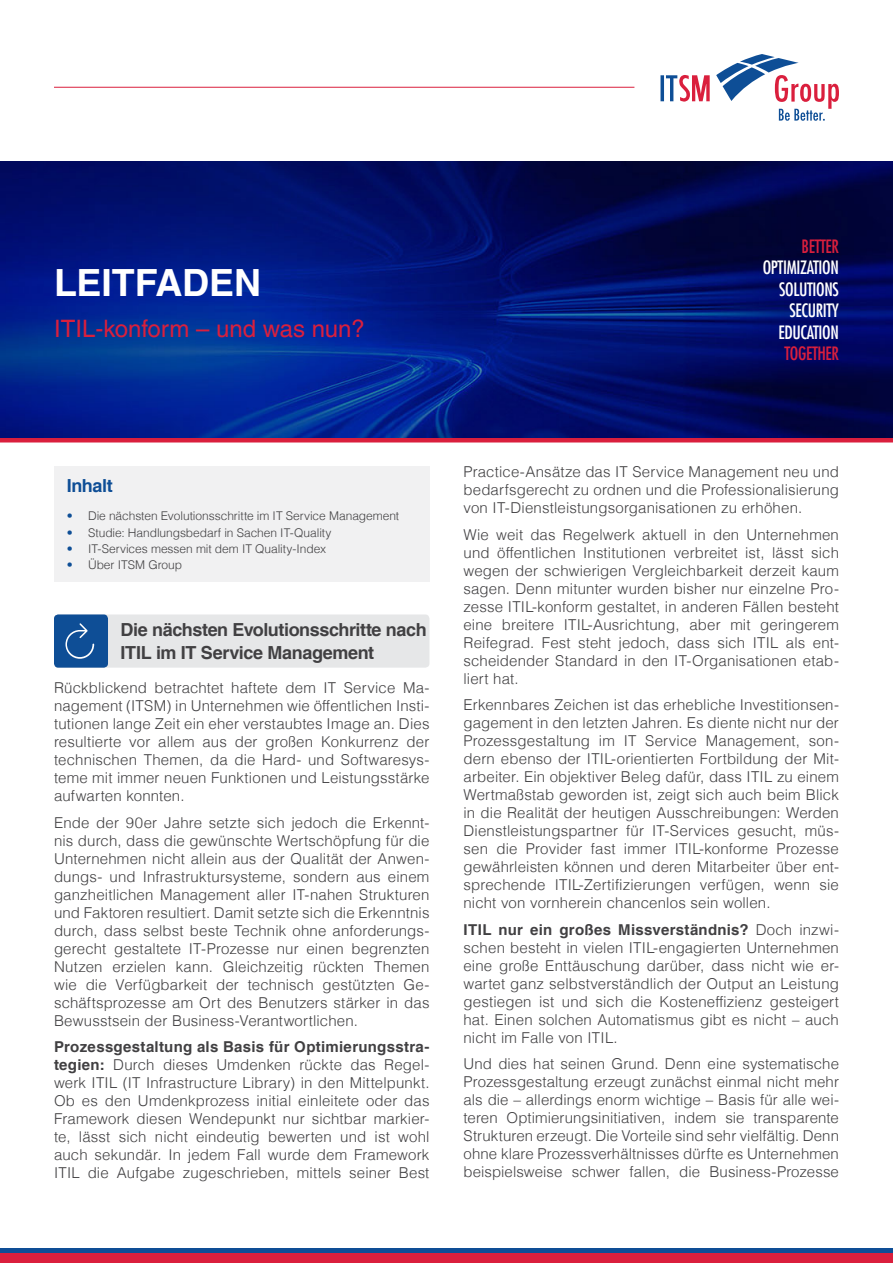
<style>
.page{position:relative;width:893px;height:1263px;background:#fff}
.page>*{position:absolute;margin:0;border:0;box-sizing:border-box;transform-origin:0 0}
.t1{font:700 37.5px "Helvetica LT Com";letter-spacing:-.005em;color:#fff}
.t2{font:24px "Helvetica LT Com";color:#da1f3d}
.t3{font:700 18px/22.5px "Helvetica LT Com";letter-spacing:-.025em;color:#414042}
.t4{font:condensed 18px/21.5px "Futura LT";letter-spacing:-.02em;color:#fff;text-align:right}
.t5{font:condensed 18px "Futura LT";letter-spacing:-.02em;color:#da1f3d}
.t6{font:700 18px "Helvetica LT Com";letter-spacing:-.025em;color:#0e4e96}
.t7{font:300 15px/18px "Helvetica LT Com";letter-spacing:.01em;color:#414042;text-align:justify}
.t8{font:300 12px "Helvetica LT Com";letter-spacing:-.005em;color:#414042}
.s1{color:#0e4e96}
.s2{font-weight:700}
</style>
<div class="page">
<div style="left:0;top:1248px;width:893px;height:15px;background:#0e4e96"></div>
<div style="left:0;top:1253px;width:893px;height:10px;background:#da1f3d"></div>
<hr style="left:54px;top:87px;width:580px;height:1px;background:#da1f3d">
<svg style="left:660px;top:75px;width:4px;height:26px"></svg>
<svg style="left:666px;top:75px;width:44px;height:27px"></svg>
<svg style="left:716px;top:54px;width:123px;height:67px"></svg>
<img style="left:0;top:162px;width:893px;height:276px">
<hr style="left:0;top:438px;width:893px;height:4px;background:#da1f3d">
<div style="left:54px;top:466px;width:375px;height:116px;background:#f1f1f2"></div>
<div style="left:54px;top:614px;width:375px;height:54px;background:#e6e7e8;border-radius:4px"></div>
<div style="left:54px;top:614px;width:54px;height:54px;background:#0e4e96;border-radius:4px"></div>
<svg style="left:65px;top:623px;width:29px;height:36px"></svg>
<h1 class="t1" style="left:54px;top:260px;width:209px">LEITFADEN</h1>
<h2 class="t2" style="left:54px;top:314px;width:312px">ITIL-konform – und was nun?</h2>
<p class="t5" style="left:802px;top:235px;width:39px">BETTER</p>
<p class="t4" style="left:763px;top:257px;width:78px">OPTIMIZATION<br>SOLUTIONS<br>SECURITY<br>EDUCATION</p>
<p class="t5" style="left:784px;top:343px;width:56px">TOGETHER</p>
<p class="t6" style="left:67px;top:475px;width:47px">Inhalt</p>
<p class="t8" style="left:67px;top:509px;width:334px"><span class="s1">•</span> Die nächsten Evolutionsschritte im IT Service Management</p>
<p class="t8" style="left:67px;top:525px;width:266px"><span class="s1">•</span> Studie: Handlungsbedarf in Sachen IT-Quality</p>
<p class="t8" style="left:67px;top:541px;width:261px"><span class="s1">•</span> IT-Services messen mit dem IT Quality-Index</p>
<p class="t8" style="left:67px;top:557px;width:117px"><span class="s1">•</span> Über ITSM Group</p>
<p class="t3" style="left:121px;top:619px;width:308px">Die nächsten Evolutionsschritte nach<br>ITIL im IT Service Management</p>
<p class="t7" style="left:54px;top:679px;width:377px">Rückblickend betrachtet haftete dem IT Service Ma&shy;nagement (ITSM) in Unternehmen wie öffentlichen Insti&shy;tutionen lange Zeit ein eher verstaubtes Image an. Dies resultierte vor allem aus der großen Konkurrenz der technischen Themen, da die Hard- und Softwaresys&shy;teme mit immer neuen Funktionen und Leistungsstärke aufwarten konnten.</p>
<p class="t7" style="left:54px;top:813px;width:377px">Ende der 90er Jahre setzte sich jedoch die Erkennt&shy;nis durch, dass die gewünschte Wertschöpfung für die Unternehmen nicht allein aus der Qualität der Anwen&shy;dungs- und Infrastruktursysteme, sondern aus einem ganzheitlichen Management aller IT-nahen Strukturen und Faktoren resultiert. Damit setzte sich die Erkenntnis durch, dass selbst beste Technik ohne anforderungs&shy;gerecht gestaltete IT-Prozesse nur einen begrenzten Nutzen erzielen kann. Gleichzeitig rückten Themen wie die Verfügbarkeit der technisch gestützten Ge&shy;schäftsprozesse am Ort des Benutzers stärker in das Bewusstsein der Business-Verantwortlichen.</p>
<p class="t7" style="left:54px;top:1038px;width:377px"><span class="s2">Prozessgestaltung als Basis für Optimierungsstra&shy;tegien:</span> Durch dieses Umdenken rückte das Regel&shy;werk ITIL (IT Infrastructure Library) in den Mittelpunkt.<br>Ob es den Umdenkprozess initial einleitete oder das Framework diesen Wendepunkt nur sichtbar markier&shy;te, lässt sich nicht eindeutig bewerten und ist wohl auch sekundär. In jedem Fall wurde dem Framework ITIL die Aufgabe zugeschrieben, mittels seiner Best</p>
<p class="t7" style="left:463px;top:463px;width:377px">Practice-Ansätze das IT Service Management neu und bedarfsgerecht zu ordnen und die Professionalisierung von IT-Dienstleistungsorganisationen zu erhöhen.</p>
<p class="t7" style="left:463px;top:525px;width:377px">Wie weit das Regelwerk aktuell in den Unternehmen und öffentlichen Institutionen verbreitet ist, lässt sich wegen der schwierigen Vergleichbarkeit derzeit kaum sagen. Denn mitunter wurden bisher nur einzelne Pro&shy;zesse ITIL-konform gestaltet, in anderen Fällen besteht eine breitere ITIL-Ausrichtung, aber mit geringerem Reifegrad. Fest steht jedoch, dass sich ITIL als ent&shy;scheidender Standard in den IT-Organisationen etab&shy;liert hat.</p>
<p class="t7" style="left:463px;top:696px;width:377px">Erkennbares Zeichen ist das erhebliche Investitionsen&shy;gagement in den letzten Jahren. Es diente nicht nur der Prozessgestaltung im IT Service Management, son&shy;dern ebenso der ITIL-orientierten Fortbildung der Mit&shy;arbeiter. Ein objektiver Beleg dafür, dass ITIL zu einem Wertmaßstab geworden ist, zeigt sich auch beim Blick in die Realität der heutigen Ausschreibungen: Werden Dienstleistungspartner für IT-Services gesucht, müs&shy;sen die Provider fast immer ITIL-konforme Prozesse gewährleisten können und deren Mitarbeiter über ent&shy;sprechende ITIL-Zertifizierungen verfügen, wenn sie nicht von vornherein chancenlos sein wollen.</p>
<p class="t7" style="left:463px;top:920px;width:377px"><span class="s2">ITIL nur ein großes Missverständnis?</span> Doch inzwi&shy;schen besteht in vielen ITIL-engagierten Unternehmen eine große Enttäuschung darüber, dass nicht wie er&shy;wartet ganz selbstverständlich der Output an Leistung gestiegen ist und sich die Kosteneffizienz gesteigert hat. Einen solchen Automatismus gibt es nicht – auch nicht im Falle von ITIL.</p>
<p class="t7" style="left:463px;top:1055px;width:377px">Und dies hat seinen Grund. Denn eine systematische Prozessgestaltung erzeugt zunächst einmal nicht mehr als die – allerdings enorm wichtige – Basis für alle wei&shy;teren Optimierungsinitiativen, indem sie transparente Strukturen erzeugt. Die Vorteile sind sehr vielfältig. Denn ohne klare Prozessverhältnisses dürfte es Unternehmen beispielsweise schwer fallen, die Business-Prozesse</p>
</div>
